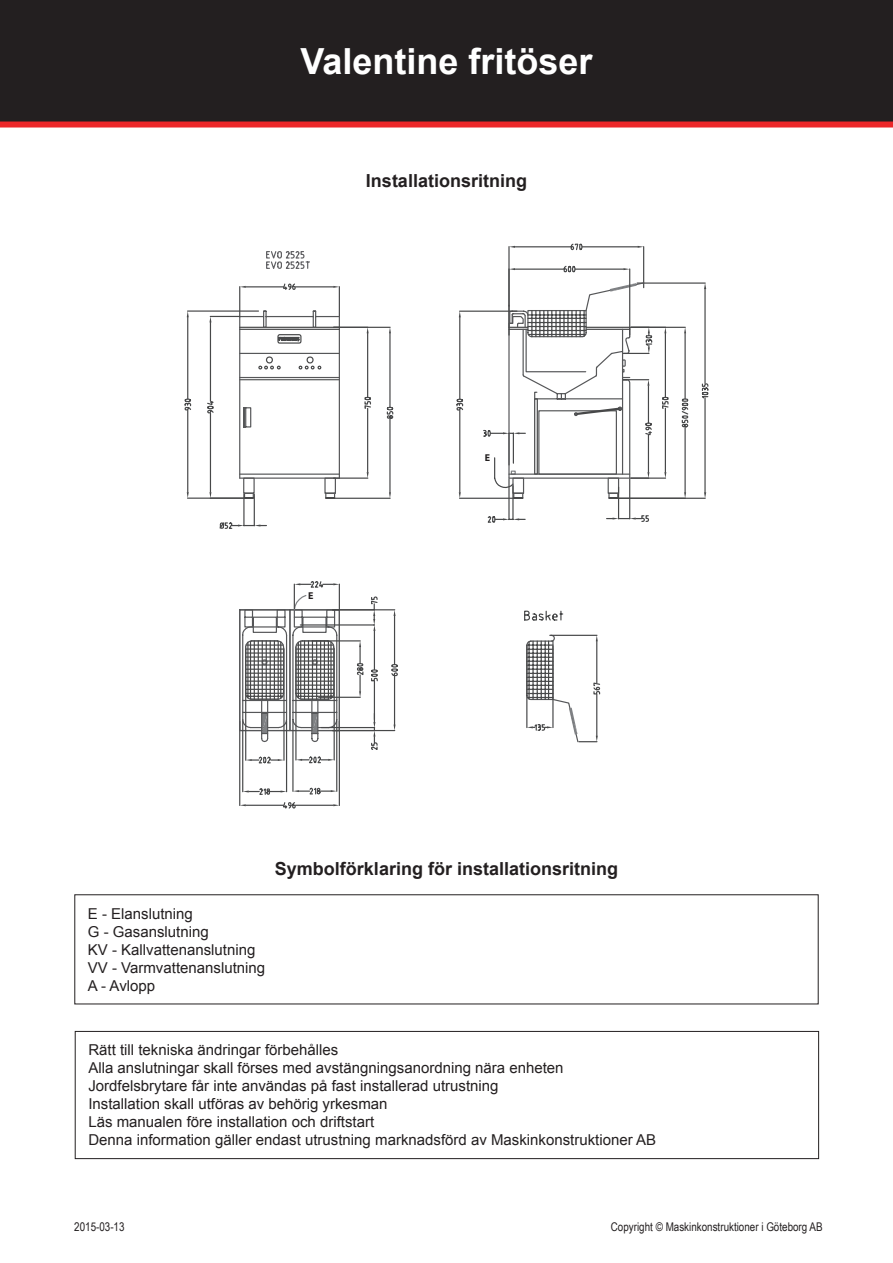
<style>
.page{position:relative;width:893px;height:1263px;background:#fff}
.page>*{position:absolute;margin:0;border:0;box-sizing:border-box;transform-origin:0 0}
.t1{font:700 36px "Arial";color:#fff}
.t2{font:700 18px "Arial";color:#231f20}
.t3{font:15px "Arial";color:#231f20}
.t4{font:12px "Arial Narrow";color:#231f20}
.t5{font:700 9.9px "Myriad Pro";color:#231f20}
</style>
<div class="page">
<div style="left:0;top:0;width:893px;height:123px;background:#231f20"></div>
<div style="left:0;top:122px;width:893px;height:6px;background:#ec2729"></div>
<div style="left:75px;top:1031px;width:744px;height:128px;border:1px solid #231f20"></div>
<svg style="left:185px;top:244px;width:523px;height:565px"></svg>
<p class="t1" style="left:300px;top:38px;width:294px">Valentine fritöser</p>
<p class="t2" style="left:366px;top:169px;width:163px">Installationsritning</p>
<p class="t5" style="left:308px;top:590px;width:7px">E</p>
<p class="t5" style="left:485px;top:451px;width:7px">E</p>
<p class="t2" style="left:275px;top:857px;width:345px">Symbolförklaring för installationsritning</p>
<p class="t3" style="left:88px;top:904px;width:107px">E - Elanslutning</p>
<p class="t3" style="left:88px;top:922px;width:122px">G - Gasanslutning</p>
<p class="t3" style="left:88px;top:940px;width:169px">KV - Kallvattenanslutning</p>
<p class="t3" style="left:88px;top:958px;width:179px">VV - Varmvattenanslutning</p>
<p class="t3" style="left:88px;top:976px;width:69px">A - Avlopp</p>
<p class="t3" style="left:88px;top:1040px;width:252px">Rätt till tekniska ändringar förbehålles</p>
<p class="t3" style="left:88px;top:1058px;width:477px">Alla anslutningar skall förses med avstängningsanordning nära enheten</p>
<p class="t3" style="left:88px;top:1076px;width:412px">Jordfelsbrytare får inte användas på fast installerad utrustning</p>
<p class="t3" style="left:88px;top:1094px;width:301px">Installation skall utföras av behörig yrkesman</p>
<p class="t3" style="left:88px;top:1112px;width:287px">Läs manualen före installation och driftstart</p>
<p class="t3" style="left:88px;top:1130px;width:569px">Denna information gäller endast utrustning marknadsförd av Maskinkonstruktioner AB</p>
<p class="t4" style="left:74px;top:1218px;width:52px">2015-03-13</p>
<p class="t4" style="left:611px;top:1218px;width:213px">Copyright © Maskinkonstruktioner i Göteborg AB</p>
</div>
